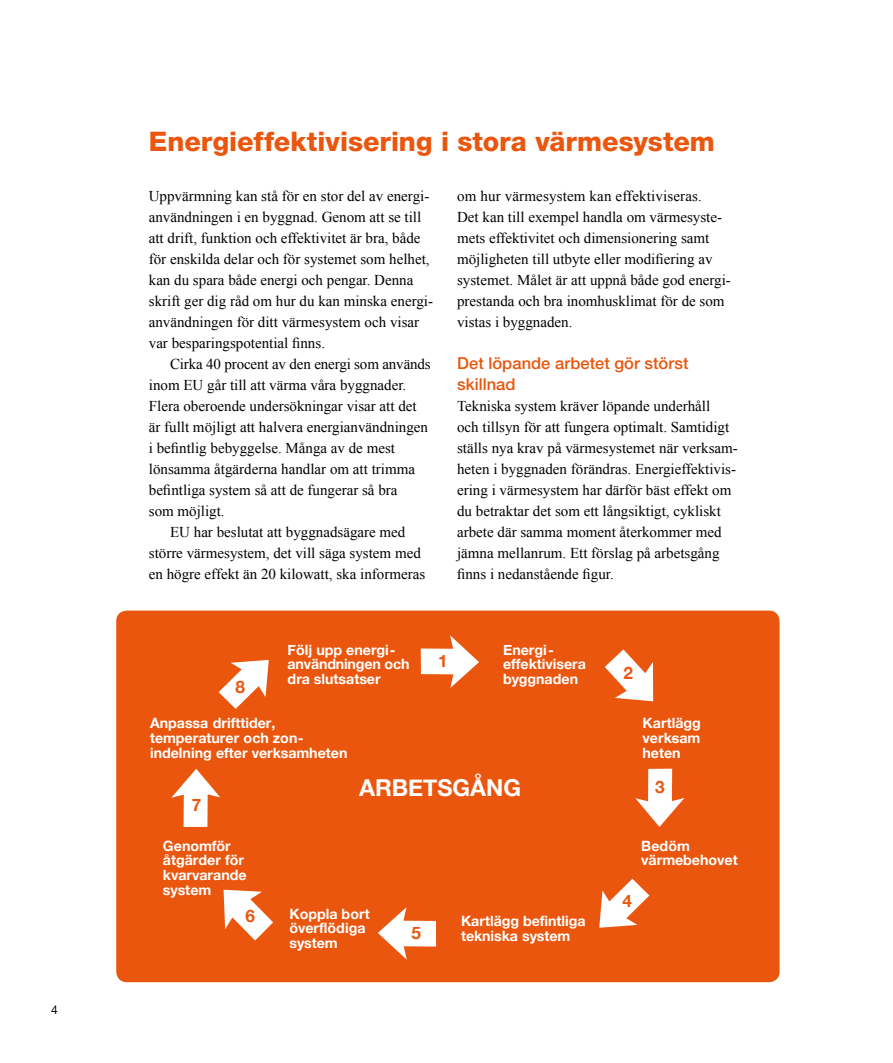
<style>
.page{position:relative;width:893px;height:1063px;background:#fff}
.page>*{position:absolute;margin:0;border:0;box-sizing:border-box;transform-origin:0 0}
.t1{font:800 27px "Helvetica Neue LT Std";color:#ea560d}
.t2{font:700 23.25px "Helvetica Neue";color:#fff}
.t3{font:700 17.1px "Helvetica Neue";color:#ea560d}
.t4{font:500 16.5px "Helvetica Neue LT Std";letter-spacing:.005em;color:#ea560d}
.t5{font:15px/21px "Times New Roman";color:#000}
.t6{font:700 14.25px/14.9px "Helvetica Neue";color:#fff}
.t7{font:12px "Helvetica Neue LT Std";color:#000}
</style>
<div class="page">
<div style="left:116px;top:611px;width:664px;height:371px;background:#ea560d;border-radius:11px"></div>
<svg style="left:421px;top:635px;width:58px;height:53px"></svg>
<svg style="left:378px;top:907px;width:58px;height:53px"></svg>
<svg style="left:224px;top:890px;width:49px;height:51px"></svg>
<svg style="left:605px;top:649px;width:48px;height:52px"></svg>
<svg style="left:635px;top:769px;width:49px;height:58px"></svg>
<svg style="left:599px;top:879px;width:50px;height:49px"></svg>
<svg style="left:171px;top:769px;width:49px;height:58px"></svg>
<svg style="left:219px;top:660px;width:50px;height:49px"></svg>
<p class="t7" style="left:51px;top:1003px;width:8px">4</p>
<h1 class="t1" style="left:149px;top:125px;width:567px">Energieffektivisering i stora värmesystem</h1>
<p class="t5" style="left:149px;top:185px;width:282px">Uppvärmning kan stå för en stor del av energi-</p>
<p class="t5" style="left:457px;top:185px;width:246px">om hur värmesystem kan effektiviseras.</p>
<p class="t5" style="left:149px;top:206px;width:274px">användningen i en byggnad. Genom att se till</p>
<p class="t5" style="left:457px;top:206px;width:266px">Det kan till exempel handla om värmesyste-</p>
<p class="t5" style="left:149px;top:227px;width:273px">att drift, funktion och effektivitet är bra, både</p>
<p class="t5" style="left:457px;top:227px;width:254px">mets effektivitet och dimensionering samt</p>
<p class="t5" style="left:149px;top:248px;width:282px">för enskilda delar och för systemet som helhet,</p>
<p class="t5" style="left:457px;top:248px;width:257px">möjligheten till utbyte eller modifiering av</p>
<p class="t5" style="left:149px;top:269px;width:266px">kan du spara både energi och pengar. Denna</p>
<p class="t5" style="left:457px;top:269px;width:275px">systemet. Målet är att uppnå både god energi-</p>
<p class="t5" style="left:149px;top:290px;width:286px">skrift ger dig råd om hur du kan minska energi-</p>
<p class="t5" style="left:457px;top:290px;width:269px">prestanda och bra inomhusklimat för de som</p>
<p class="t5" style="left:149px;top:311px;width:272px">användningen för ditt värmesystem och visar</p>
<p class="t5" style="left:457px;top:311px;width:117px">vistas i byggnaden.</p>
<p class="t5" style="left:170px;top:332px;width:262px;text-indent:-21px">var besparingspotential finns.<br>Cirka 40 procent av den energi som används</p>
<p class="t4" style="left:457px;top:353px;width:233px">Det löpande arbetet gör störst</p>
<p class="t5" style="left:149px;top:374px;width:259px">inom EU går till att värma våra byggnader.</p>
<p class="t4" style="left:457px;top:374px;width:60px">skillnad</p>
<p class="t5" style="left:149px;top:395px;width:269px">Flera oberoende undersökningar visar att det</p>
<p class="t5" style="left:457px;top:395px;width:255px">Tekniska system kräver löpande underhåll</p>
<p class="t5" style="left:149px;top:416px;width:281px">är fullt möjligt att halvera energianvändningen</p>
<p class="t5" style="left:457px;top:416px;width:274px">och tillsyn för att fungera optimalt. Samtidigt</p>
<p class="t5" style="left:149px;top:437px;width:248px">i befintlig bebyggelse. Många av de mest</p>
<p class="t5" style="left:457px;top:437px;width:282px">ställs nya krav på värmesystemet när verksam-</p>
<p class="t5" style="left:149px;top:458px;width:268px">lönsamma åtgärderna handlar om att trimma</p>
<p class="t5" style="left:457px;top:458px;width:280px">heten i byggnaden förändras. Energieffektivis-</p>
<p class="t5" style="left:149px;top:479px;width:250px">befintliga system så att de fungerar så bra</p>
<p class="t5" style="left:457px;top:479px;width:276px">ering i värmesystem har därför bäst effekt om</p>
<p class="t5" style="left:149px;top:500px;width:77px">som möjligt.</p>
<p class="t5" style="left:457px;top:500px;width:265px">du betraktar det som ett långsiktigt, cykliskt</p>
<p class="t5" style="left:170px;top:521px;width:237px">EU har beslutat att byggnadsägare med</p>
<p class="t5" style="left:457px;top:521px;width:266px">arbete där samma moment återkommer med</p>
<p class="t5" style="left:149px;top:542px;width:274px">större värmesystem, det vill säga system med</p>
<p class="t5" style="left:457px;top:542px;width:264px">jämna mellanrum. Ett förslag på arbetsgång</p>
<p class="t5" style="left:149px;top:563px;width:278px">en högre effekt än 20 kilowatt, ska informeras</p>
<p class="t5" style="left:457px;top:563px;width:158px">finns i nedanstående figur.</p>
<p class="t3" style="left:235px;top:671px;width:11px">8</p>
<p class="t6" style="left:288px;top:641px;width:123px">Följ upp energi&shy;användningen och dra slutsatser</p>
<p class="t3" style="left:438px;top:645px;width:11px">1</p>
<p class="t6" style="left:503px;top:641px;width:84px">Energi&shy;effektivisera byggnaden</p>
<p class="t6" style="left:150px;top:715px;width:199px">Anpassa drifttider, temperaturer och zon&shy;indelning efter verksamheten</p>
<p class="t3" style="left:192px;top:789px;width:11px">7</p>
<p class="t2" style="left:359px;top:767px;width:164px">ARBETSGÅNG</p>
<p class="t6" style="left:163px;top:837px;width:85px">Genomför åtgärder för kvarvarande system</p>
<p class="t3" style="left:245px;top:900px;width:11px">6</p>
<p class="t6" style="left:289px;top:905px;width:82px">Koppla bort</p>
<p class="t6" style="left:461px;top:913px;width:126px">Kartlägg befintliga</p>
<p class="t6" style="left:289px;top:920px;width:78px">överflödiga</p>
<p class="t3" style="left:411px;top:917px;width:11px">5</p>
<p class="t6" style="left:461px;top:928px;width:111px">tekniska system</p>
<p class="t6" style="left:289px;top:935px;width:50px">system</p>
<p class="t3" style="left:623px;top:657px;width:11px">2</p>
<p class="t6" style="left:643px;top:715px;width:60px">Kartlägg verksam</p>
<p class="t6" style="left:643px;top:730px;width:40px;text-align:right">- heten</p>
<p class="t3" style="left:655px;top:772px;width:11px">3</p>
<p class="t6" style="left:641px;top:837px;width:98px">Bedöm värmebehovet</p>
<p class="t3" style="left:622px;top:886px;width:11px">4</p>
</div>
